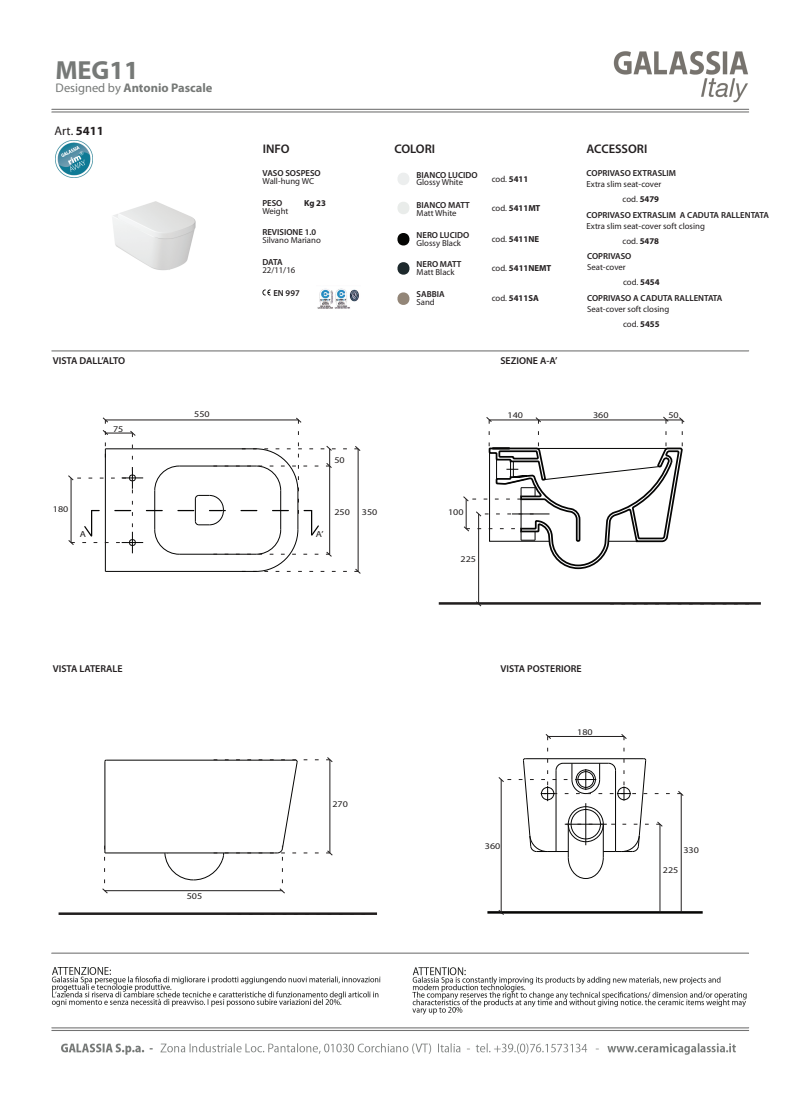
<style>
.page{position:relative;width:801px;height:1110px;background:#fff}
.page>*{position:absolute;margin:0;border:0;box-sizing:border-box;transform-origin:0 0}
.t1{font:700 26.25px "Myriad Pro";color:#767977}
.t2{font:700 12.5px "Myriad Pro";color:#767977}
.t3{font:600 12.5px "Myriad Pro";color:#231f20}
.t4{font:12.5px "Myriad Pro";color:#231f20}
.t5{font:600 10px "Myriad Pro";color:#231f20}
.t6{font:8.75px "Myriad Pro";color:#231f20}
.t7{font:600 8.75px "Myriad Pro";color:#231f20}
.t8{font:8.75px "Myriad Pro";color:#211e1e;scale:1.15 1}
.t9{font:700 8.75px "Myriad Pro";color:#231f20}
.s1{font-weight:400}
.s2{font-weight:700}
</style>
<div class="page">
<img style="left:51px;top:51px;width:710px;height:1004px">
<svg style="left:263px;top:289px;width:8px;height:6px"></svg>
<img style="left:317px;top:285px;width:43px;height:25px">
<svg style="left:395px;top:172px;width:16px;height:13px"></svg>
<svg style="left:395px;top:202px;width:16px;height:12px"></svg>
<svg style="left:395px;top:233px;width:16px;height:12px"></svg>
<svg style="left:395px;top:292px;width:16px;height:13px"></svg>
<svg style="left:395px;top:262px;width:16px;height:12px"></svg>
<hr style="left:59px;top:912px;width:318px;height:2px;background:#211e1e">
<hr style="left:487px;top:910px;width:216px;height:3px;background:#050504">
<hr style="left:439px;top:602px;width:322px;height:2px;background:#211e1e">
<hr style="left:105px;top:852px;width:169px;height:1px;background:#050504">
<hr style="left:106px;top:759px;width:190px;height:1px;background:#050504">
<hr style="left:104px;top:762px;width:1px;height:90px;background:#050504">
<hr style="left:105px;top:890px;width:177px;height:1px;background:#211e1e">
<hr style="left:659px;top:824px;width:1px;height:88px;background:#211e1e">
<hr style="left:681px;top:793px;width:1px;height:119px;background:#211e1e">
<hr style="left:501px;top:779px;width:1px;height:134px;background:#211e1e">
<img style="left:51px;top:140px;width:202px;height:206px">
<hr style="left:478px;top:514px;width:1px;height:89px;background:#211e1e">
<svg style="left:475px;top:600px;width:7px;height:6px"></svg>
<svg style="left:463px;top:416px;width:222px;height:154px"></svg>
<svg style="left:102px;top:845px;width:6px;height:48px"></svg>
<svg style="left:164px;top:756px;width:169px;height:137px"></svg>
<svg style="left:498px;top:909px;width:6px;height:6px"></svg>
<svg style="left:498px;top:733px;width:186px;height:146px"></svg>
<svg style="left:68px;top:417px;width:293px;height:157px"></svg>
<img style="left:55px;top:141px;width:38px;height:37px">
<h1 class="t1" style="left:55px;top:53px;width:85px">MEG11</h1>
<h2 class="t2" style="left:56px;top:80px;width:158px"><span class="s1">Designed by</span> Antonio Pascale</h2>
<h2 class="t4" style="left:55px;top:123px;width:51px">Art. <span class="s2">5411</span></h2>
<p class="t5" style="left:53px;top:354px;width:74px">VISTA DALL’ALTO</p>
<h2 class="t3" style="left:263px;top:140px;width:28px">INFO</h2>
<p class="t7" style="left:263px;top:168px;width:60px">VASO SOSPESO</p>
<p class="t6" style="left:263px;top:175px;width:53px">Wall-hung WC</p>
<p class="t7" style="left:262px;top:198px;width:22px">PESO</p>
<p class="t9" style="left:304px;top:198px;width:23px">Kg 23</p>
<p class="t6" style="left:262px;top:205px;width:28px">Weight</p>
<p class="t7" style="left:262px;top:227px;width:55px">REVISIONE 1.0</p>
<p class="t6" style="left:262px;top:234px;width:60px">Silvano Mariano</p>
<p class="t7" style="left:262px;top:257px;width:22px">DATA</p>
<p class="t6" style="left:262px;top:264px;width:34px">22/11/16</p>
<p class="t7" style="left:273px;top:287px;width:28px">EN 997</p>
<h2 class="t3" style="left:394px;top:140px;width:42px">COLORI</h2>
<h2 class="t3" style="left:586px;top:140px;width:62px">ACCESSORI</h2>
<p class="t7" style="left:416px;top:169px;width:63px">BIANCO LUCIDO</p>
<p class="t6" style="left:416px;top:177px;width:48px">Glossy White</p>
<p class="t7" style="left:416px;top:200px;width:55px">BIANCO MATT</p>
<p class="t6" style="left:416px;top:207px;width:42px">Matt White</p>
<p class="t7" style="left:416px;top:230px;width:54px">NERO LUCIDO</p>
<p class="t6" style="left:416px;top:237px;width:46px">Glossy Black</p>
<p class="t6" style="left:492px;top:173px;width:38px">cod. <span class="s2">5411</span></p>
<p class="t9" style="left:492px;top:202px;width:50px"><span class="s1">cod.</span> 5411MT</p>
<p class="t9" style="left:492px;top:233px;width:49px"><span class="s1">cod.</span> 5411NE</p>
<p class="t7" style="left:586px;top:168px;width:91px">COPRIVASO EXTRASLIM</p>
<p class="t6" style="left:586px;top:178px;width:76px">Extra slim seat-cover</p>
<p class="t6" style="left:622px;top:194px;width:38px">cod. <span class="s2">5479</span></p>
<p class="t7" style="left:586px;top:210px;width:184px">COPRIVASO EXTRASLIM A CADUTA RALLENTATA</p>
<p class="t6" style="left:586px;top:220px;width:120px">Extra slim seat-cover soft closing</p>
<p class="t6" style="left:622px;top:236px;width:38px">cod. <span class="s2">5478</span></p>
<p class="t7" style="left:416px;top:259px;width:46px">NERO MATT</p>
<p class="t6" style="left:416px;top:266px;width:39px">Matt Black</p>
<p class="t9" style="left:492px;top:262px;width:61px"><span class="s1">cod.</span> 5411NEMT</p>
<p class="t7" style="left:587px;top:251px;width:46px">COPRIVASO</p>
<p class="t6" style="left:587px;top:261px;width:40px">Seat-cover</p>
<p class="t6" style="left:623px;top:277px;width:38px">cod. <span class="s2">5454</span></p>
<p class="t7" style="left:416px;top:289px;width:30px">SABBIA</p>
<p class="t6" style="left:416px;top:296px;width:20px">Sand</p>
<p class="t9" style="left:492px;top:292px;width:49px"><span class="s1">cod.</span> 5411SA</p>
<p class="t7" style="left:587px;top:292px;width:137px">COPRIVASO A CADUTA RALLENTATA</p>
<p class="t6" style="left:587px;top:303px;width:84px">Seat-cover soft closing</p>
<p class="t6" style="left:623px;top:318px;width:38px">cod. <span class="s2">5455</span></p>
<p class="t5" style="left:500px;top:354px;width:59px">SEZIONE A-A’</p>
<p class="t8" style="left:113px;top:423px;width:10px">75</p>
<p class="t8" style="left:194px;top:408px;width:15px">550</p>
<p class="t8" style="left:334px;top:454px;width:10px">50</p>
<p class="t8" style="left:53px;top:503px;width:15px">180</p>
<p class="t8" style="left:80px;top:528px;width:7px">A</p>
<p class="t8" style="left:316px;top:528px;width:8px">A’</p>
<p class="t8" style="left:334px;top:506px;width:15px">250</p>
<p class="t8" style="left:362px;top:506px;width:15px">350</p>
<p class="t8" style="left:507px;top:409px;width:15px">140</p>
<p class="t8" style="left:593px;top:409px;width:15px">360</p>
<p class="t8" style="left:668px;top:409px;width:10px">50</p>
<p class="t8" style="left:448px;top:506px;width:15px">100</p>
<p class="t8" style="left:460px;top:553px;width:15px">225</p>
<p class="t5" style="left:53px;top:662px;width:71px">VISTA LATERALE</p>
<p class="t8" style="left:187px;top:890px;width:15px">505</p>
<p class="t8" style="left:332px;top:798px;width:15px">270</p>
<p class="t5" style="left:500px;top:662px;width:83px">VISTA POSTERIORE</p>
<p class="t8" style="left:485px;top:840px;width:15px">360</p>
<p class="t8" style="left:577px;top:726px;width:15px">180</p>
<p class="t8" style="left:683px;top:844px;width:15px">330</p>
<p class="t8" style="left:663px;top:864px;width:15px">225</p>
</div>
